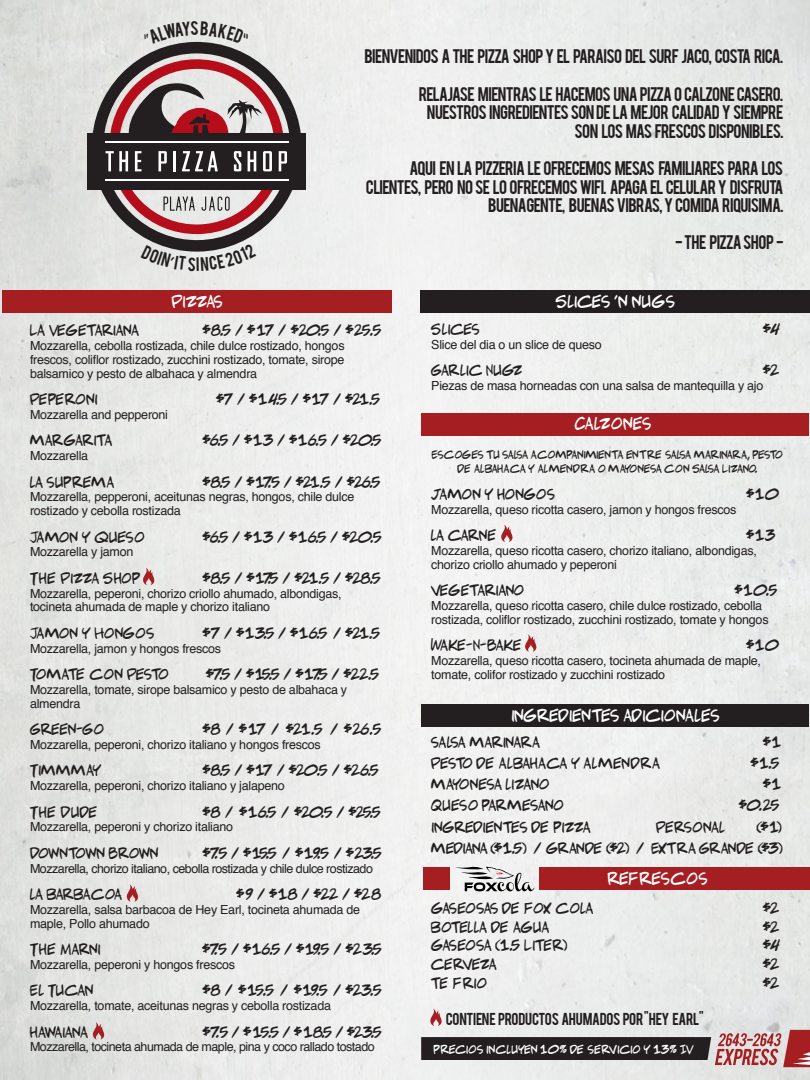
<style>
.page{position:relative;width:810px;height:1080px;background:#fff}
.page>*{position:absolute;margin:0;border:0;box-sizing:border-box;transform-origin:0 0}
.t1{font:16.88px "Adam Warrenpro";color:#fff}
.t2{font:16.88px "Adam Warrenpro";letter-spacing:.03em;color:#fff}
.t3{font:16.88px "Adam Warrenpro";letter-spacing:.055em;color:#fff}
.t4{font:15.5px/18.6px "Bebas";letter-spacing:-.045em;color:#231f20;text-align:right}
.t5{font:15px "Adam Warrenpro";color:#231f20}
.t6{font:15px "Adam Warrenpro";letter-spacing:.055em;color:#231f20}
.t7{font:15px/21.2px "Adam Warrenpro";letter-spacing:-.02em;color:#231f20;text-align:right}
.t8{font:15px "Adam Warrenpro";letter-spacing:-.03em;color:#231f20}
.t9{font:15px "Adam Warrenpro";letter-spacing:.06em;color:#231f20}
.t10{font:15px "Adam Warrenpro";letter-spacing:.07em;color:#231f20}
.t11{font:15px "Adam Warrenpro";letter-spacing:.03em;color:#231f20}
.t12{font:13.62px "Bebas";letter-spacing:-.02em;color:#231f20}
.t13{font:12.5px/13.8px "Helvetica";letter-spacing:-.02em;color:#231f20}
.t14{font:12.5px "Helvetica";letter-spacing:-.04em;color:#231f20}
.t15{font:11.88px "Adam Warrenpro";color:#fff}
.t16{font:11.25px/13.8px "Adam Warrenpro";color:#231f20;text-align:center}
</style>
<div class="page">
<div style="left:0;top:0;width:810px;height:1080px;background:linear-gradient(to right,#e6e7e5,#edeeee)"></div>
<svg style="left:91px;top:41px;width:211px;height:211px;background:#b6b6b4"></svg>
<div style="left:88px;top:133px;width:218px;height:56px;background:#231f20"></div>
<hr style="left:105px;top:141px;width:184px;height:2px;background:#fff">
<hr style="left:105px;top:179px;width:184px;height:2px;background:#fff">
<svg style="left:106px;top:59px;width:181px;height:175px"></svg>
<div style="left:421px;top:413px;width:388px;height:23px;background:#a51e22"></div>
<div style="left:421px;top:704px;width:388px;height:23px;background:#231f20"></div>
<div style="left:423px;top:867px;width:27px;height:23px;background:#a51e22"></div>
<div style="left:539px;top:867px;width:271px;height:23px;background:#a51e22"></div>
<div style="left:420px;top:291px;width:390px;height:22px;background:#231f20"></div>
<div style="left:2px;top:291px;width:390px;height:22px;background:#a51e22"></div>
<svg style="left:455px;top:866px;width:79px;height:26px"></svg>
<svg style="left:143px;top:568px;width:11px;height:17px"></svg>
<svg style="left:93px;top:1022px;width:11px;height:18px"></svg>
<svg style="left:127px;top:884px;width:11px;height:18px"></svg>
<svg style="left:525px;top:634px;width:11px;height:18px"></svg>
<svg style="left:501px;top:525px;width:12px;height:17px"></svg>
<svg style="left:421px;top:1009px;width:389px;height:58px;background:#a89d9d"></svg>
<svg style="left:141px;top:244px;width:115px;height:27px;background:#cfcfce"></svg>
<div style="left:143px;top:21px;width:106px;height:23px;background:#e7e8e6"></div>
<h1 class="t1" style="left:172px;top:293px;width:52px">PIZZAS</h1>
<p class="t4" style="left:364px;top:46px;width:420px">BIENVENIDOS A THE PIZZA SHOP Y EL PARAISO DEL SURF JACO, COSTA RICA.</p>
<p class="t4" style="left:419px;top:83px;width:366px">RELAJASE MIENTRAS LE HACEMOS UNA PIZZA O CALZONE CASERO.<br>NUESTROS INGREDIENTES SON DE LA MEJOR CALIDAD Y SIEMPRE<br>SON LOS MAS FRESCOS DISPONIBLES.</p>
<p class="t4" style="left:366px;top:158px;width:419px">AQUI EN LA PIZZERIA LE OFRECEMOS MESAS FAMILIARES PARA LOS<br>CLIENTES, PERO NO SE LO OFRECEMOS WIFI. APAGA EL CELULAR Y DISFRUTA<br>BUENA GENTE, BUENAS VIBRAS, Y COMIDA RIQUISIMA.</p>
<p class="t4" style="left:675px;top:232px;width:110px">- THE PIZZA SHOP -</p>
<h1 class="t2" style="left:556px;top:293px;width:120px">SLICES ‘N NUGS</h1>
<p class="t5" style="left:30px;top:323px;width:110px">LA VEGETARIANA</p>
<p class="t5" style="left:203px;top:323px;width:180px">$8.5 / $17 / $20.5 / $25.5</p>
<p class="t13" style="left:30px;top:339px;width:316px;text-align:justify">Mozzarella, cebolla rostizada, chile dulce rostizado, hongos frescos, coliflor rostizado, zucchini rostizado, tomate, sirope balsamico y pesto de albahaca y almendra</p>
<p class="t5" style="left:30px;top:392px;width:69px">PEPERONI</p>
<p class="t5" style="left:216px;top:392px;width:165px">$7 / $14.5 / $17 / $21.5</p>
<p class="t13" style="left:30px;top:408px;width:140px">Mozzarella and pepperoni</p>
<p class="t5" style="left:30px;top:433px;width:84px">MARGARITA</p>
<p class="t5" style="left:203px;top:433px;width:180px">$6.5 / $13 / $16.5 / $20.5</p>
<p class="t13" style="left:30px;top:449px;width:60px">Mozzarella</p>
<p class="t10" style="left:30px;top:474px;width:86px">LA SUPREMA</p>
<p class="t5" style="left:203px;top:474px;width:179px">$8.5 / $17.5 / $21.5 / $26.5</p>
<p class="t13" style="left:30px;top:491px;width:326px">Mozzarella, pepperoni, aceitunas negras, hongos, chile dulce rostizado y cebolla rostizada</p>
<p class="t9" style="left:30px;top:529px;width:116px">JAMON Y QUESO</p>
<p class="t5" style="left:203px;top:529px;width:181px">$6.5 / $13 / $16.5 / $20.5</p>
<p class="t13" style="left:30px;top:546px;width:105px">Mozzarella y jamon</p>
<p class="t5" style="left:30px;top:571px;width:111px">THE PIZZA SHOP</p>
<p class="t5" style="left:203px;top:571px;width:180px">$8.5 / $17.5 / $21.5 / $28.5</p>
<p class="t13" style="left:30px;top:587px;width:313px">Mozzarella, peperoni, chorizo criollo ahumado, albondigas, tocineta ahumada de maple y chorizo italiano</p>
<p class="t6" style="left:30px;top:626px;width:126px">JAMON Y HONGOS</p>
<p class="t5" style="left:203px;top:626px;width:179px">$7 / $13.5 / $16.5 / $21.5</p>
<p class="t13" style="left:30px;top:642px;width:193px">Mozzarella, jamon y hongos frescos</p>
<p class="t8" style="left:30px;top:667px;width:140px">TOMATE CON PESTO</p>
<p class="t5" style="left:206px;top:667px;width:175px">$7.5 / $15.5 / $17.5 / $22.5</p>
<p class="t13" style="left:30px;top:683px;width:319px">Mozzarella, tomate, sirope balsamico y pesto de albahaca y almendra</p>
<p class="t5" style="left:30px;top:722px;width:75px">GREEN-GO</p>
<p class="t5" style="left:203px;top:722px;width:180px">$8 / $17 / $21.5 / $26.5</p>
<p class="t13" style="left:30px;top:738px;width:292px">Mozzarella, peperoni, chorizo italiano y hongos frescos</p>
<p class="t11" style="left:30px;top:763px;width:73px">TIMMMAY</p>
<p class="t5" style="left:203px;top:763px;width:178px">$8.5 / $17 / $20.5 / $26.5</p>
<p class="t13" style="left:30px;top:779px;width:256px">Mozzarella, peperoni, chorizo italiano y jalapeno</p>
<p class="t5" style="left:30px;top:804px;width:70px">THE DUDE</p>
<p class="t5" style="left:203px;top:804px;width:180px">$8 / $16.5 / $20.5 / $25.5</p>
<p class="t13" style="left:30px;top:821px;width:205px">Mozzarella, peperoni y chorizo italiano</p>
<p class="t5" style="left:30px;top:846px;width:130px">DOWNTOWN BROWN</p>
<p class="t5" style="left:203px;top:846px;width:181px">$7.5 / $15.5 / $19.5 / $23.5</p>
<p class="t14" style="left:30px;top:859px;width:344px">Mozzarella, chorizo italiano, cebolla rostizada y chile dulce rostizado</p>
<p class="t5" style="left:30px;top:887px;width:93px">LA BARBACOA</p>
<p class="t5" style="left:236px;top:887px;width:146px">$9 / $18 / $22 / $28</p>
<p class="t13" style="left:30px;top:903px;width:332px">Mozzarella, salsa barbacoa de Hey Earl, tocineta ahumada de maple, Pollo ahumado</p>
<p class="t5" style="left:30px;top:942px;width:72px">THE MARNI</p>
<p class="t5" style="left:202px;top:942px;width:181px">$7.5 / $16.5 / $19.5 / $23.5</p>
<p class="t13" style="left:30px;top:958px;width:206px">Mozzarella, peperoni y hongos frescos</p>
<p class="t5" style="left:30px;top:983px;width:65px">EL TUCAN</p>
<p class="t5" style="left:203px;top:983px;width:181px">$8 / $15.5 / $19.5 / $23.5</p>
<p class="t13" style="left:30px;top:999px;width:302px">Mozzarella, tomate, aceitunas negras y cebolla rostizada</p>
<p class="t5" style="left:30px;top:1024px;width:59px">HAWAIANA</p>
<p class="t5" style="left:203px;top:1024px;width:181px">$7.5 / $ 15.5 / $18.5 / $23.5</p>
<p class="t14" style="left:30px;top:1037px;width:346px">Mozzarella, tocineta ahumada de maple, pina y coco rallado tostado</p>
<p class="t5" style="left:431px;top:322px;width:50px">SLICES</p>
<p class="t5" style="left:763px;top:322px;width:19px">$4</p>
<p class="t13" style="left:431px;top:338px;width:172px">Slice del dia o un slice de queso</p>
<p class="t5" style="left:431px;top:363px;width:92px">GARLIC NUGZ</p>
<p class="t5" style="left:763px;top:363px;width:18px">$2</p>
<p class="t13" style="left:431px;top:379px;width:334px">Piezas de masa horneadas con una salsa de mantequilla y ajo</p>
<h1 class="t3" style="left:575px;top:415px;width:78px">CALZONES</h1>
<p class="t16" style="left:432px;top:448px;width:352px">ESCOGES TU SALSA ACOMPANIMIENTA ENTRE SALSA MARINARA, PESTO<br>DE ALBAHACA Y ALMENDRA O MAYONESA CON SALSA LIZANO.</p>
<p class="t6" style="left:431px;top:487px;width:125px">JAMON Y HONGOS</p>
<p class="t5" style="left:746px;top:487px;width:34px">$10</p>
<p class="t13" style="left:431px;top:503px;width:307px">Mozzarella, queso ricotta casero, jamon y hongos frescos</p>
<p class="t5" style="left:431px;top:528px;width:67px">LA CARNE</p>
<p class="t5" style="left:746px;top:528px;width:30px">$13</p>
<p class="t13" style="left:431px;top:544px;width:327px">Mozzarella, queso ricotta casero, chorizo italiano, albondigas, chorizo criollo ahumado y peperoni</p>
<p class="t5" style="left:431px;top:583px;width:94px">VEGETARIANO</p>
<p class="t5" style="left:735px;top:583px;width:44px">$10.5</p>
<p class="t13" style="left:431px;top:599px;width:339px">Mozzarella, queso ricotta casero, chile dulce rostizado, cebolla rostizada, coliflor rostizado, zucchini rostizado, tomate y hongos</p>
<p class="t5" style="left:431px;top:638px;width:93px">WAKE-N-BAKE</p>
<p class="t5" style="left:746px;top:638px;width:34px">$10</p>
<p class="t13" style="left:431px;top:654px;width:331px">Mozzarella, queso ricotta casero, tocineta ahumada de maple, tomate, colifor rostizado y zucchini rostizado</p>
<h1 class="t1" style="left:511px;top:707px;width:210px">INGREDIENTES ADICIONALES</h1>
<p class="t5" style="left:431px;top:734px;width:110px">SALSA MARINARA</p>
<p class="t5" style="left:763px;top:734px;width:19px">$1</p>
<p class="t6" style="left:431px;top:755px;width:230px">PESTO DE ALBAHACA Y ALMENDRA</p>
<p class="t5" style="left:750px;top:755px;width:31px">$1.5</p>
<p class="t5" style="left:431px;top:777px;width:119px">MAYONESA LIZANO</p>
<p class="t5" style="left:763px;top:777px;width:19px">$1</p>
<p class="t5" style="left:431px;top:798px;width:133px">QUESO PARMESANO</p>
<p class="t5" style="left:739px;top:798px;width:42px">$0.25</p>
<p class="t5" style="left:431px;top:819px;width:161px">INGREDIENTES DE PIZZA</p>
<p class="t5" style="left:656px;top:819px;width:70px">PERSONAL</p>
<p class="t7" style="left:431px;top:816px;width:353px">($ 1)<br>MEDIANA ($1.5) / GRANDE ($2) / EXTRA GRANDE ($3)</p>
<h1 class="t2" style="left:608px;top:870px;width:101px">REFRESCOS</h1>
<p class="t5" style="left:431px;top:901px;width:163px">GASEOSAS DE FOX COLA</p>
<p class="t5" style="left:763px;top:901px;width:18px">$2</p>
<p class="t5" style="left:431px;top:919px;width:119px">BOTELLA DE AGUA</p>
<p class="t5" style="left:763px;top:919px;width:18px">$2</p>
<p class="t5" style="left:431px;top:938px;width:137px">GASEOSA (1.5 LITER)</p>
<p class="t5" style="left:763px;top:938px;width:19px">$4</p>
<p class="t8" style="left:431px;top:957px;width:67px">CERVEZA</p>
<p class="t5" style="left:763px;top:957px;width:18px">$2</p>
<p class="t5" style="left:431px;top:976px;width:57px">TE FRIO</p>
<p class="t5" style="left:763px;top:976px;width:18px">$2</p>
<p class="t12" style="left:446px;top:1009px;width:260px">CONTIENE PRODUCTOS AHUMADOS POR "HEY EARL"</p>
<p class="t15" style="left:434px;top:1043px;width:261px">PRECIOS INCLUYEN 10% DE SERVICIO Y 13% IV</p>
</div>
